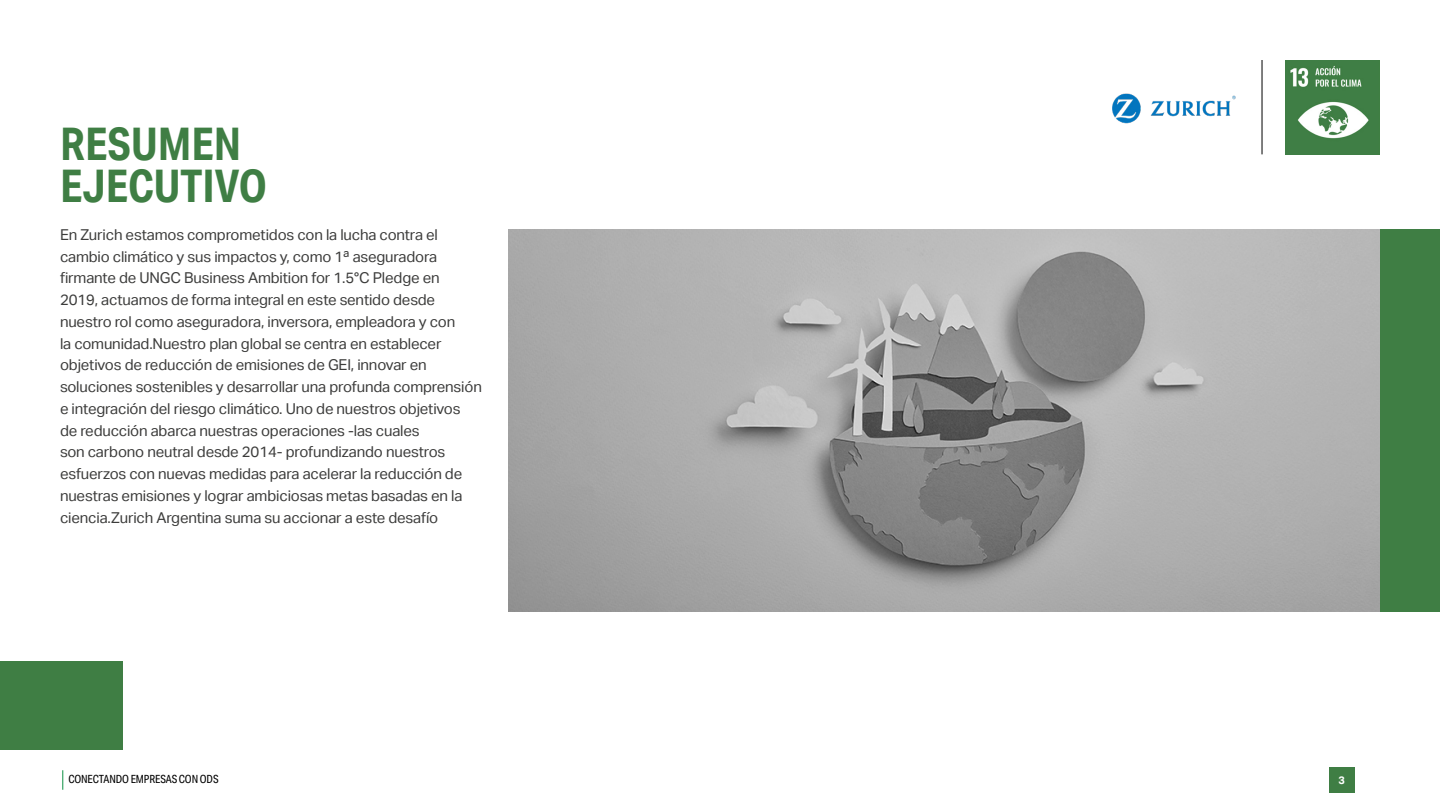
<style>
.page{position:relative;width:1440px;height:810px;background:#fff}
.page>*{position:absolute;margin:0;border:0;box-sizing:border-box;transform-origin:0 0}
.t1{font:700 45px/42.8px "Aktiv Grotesk Cd";color:#3f7e44}
.t2{font:15px/21.8px "Aktiv Grotesk";letter-spacing:-.01em;color:#3c3c3b}
.t3{font:11.25px "Aktiv Grotesk Cd";letter-spacing:-.01em;color:#000}
.t4{font:700 10.88px "Aktiv Grotesk";color:#fff}
</style>
<div class="page">
<svg style="left:62px;top:770px;width:1px;height:20px"></svg>
<div style="left:1329px;top:767px;width:25px;height:26px;background:#3f7e44"></div>
<img style="left:1285px;top:60px;width:95px;height:95px">
<hr style="left:1262px;top:60px;width:1px;height:94px;background:#000">
<img style="left:1112px;top:93px;width:124px;height:31px">
<img style="left:508px;top:229px;width:872px;height:383px">
<div style="left:0;top:661px;width:123px;height:89px;background:#3f7e44"></div>
<div style="left:1380px;top:229px;width:60px;height:383px;background:#3f7e44"></div>
<h1 class="t1" style="left:60px;top:122px;width:209px">RESUMEN<br>EJECUTIVO</h1>
<p class="t2" style="left:60px;top:224px;width:423px">En Zurich estamos comprometidos con la lucha contra el cambio climático y sus impactos y, como 1ª aseguradora firmante de UNGC Business Ambition for 1.5°C Pledge en<br>2019, actuamos de forma integral en este sentido desde nuestro rol como aseguradora, inversora, empleadora y con<br>la comunidad.Nuestro plan global se centra en establecer objetivos de reducción de emisiones de GEI, innovar en soluciones sostenibles y desarrollar una profunda comprensión e integración del riesgo climático. Uno de nuestros objetivos<br>de reducción abarca nuestras operaciones -las cuales<br>son carbono neutral desde 2014- profundizando nuestros esfuerzos con nuevas medidas para acelerar la reducción de nuestras emisiones y lograr ambiciosas metas basadas en la ciencia.Zurich Argentina suma su accionar a este desafío</p>
<p class="t3" style="left:68px;top:773px;width:152px">CONECTANDO EMPRESAS CON ODS</p>
<p class="t4" style="left:1338px;top:774px;width:8px">3</p>
</div>
